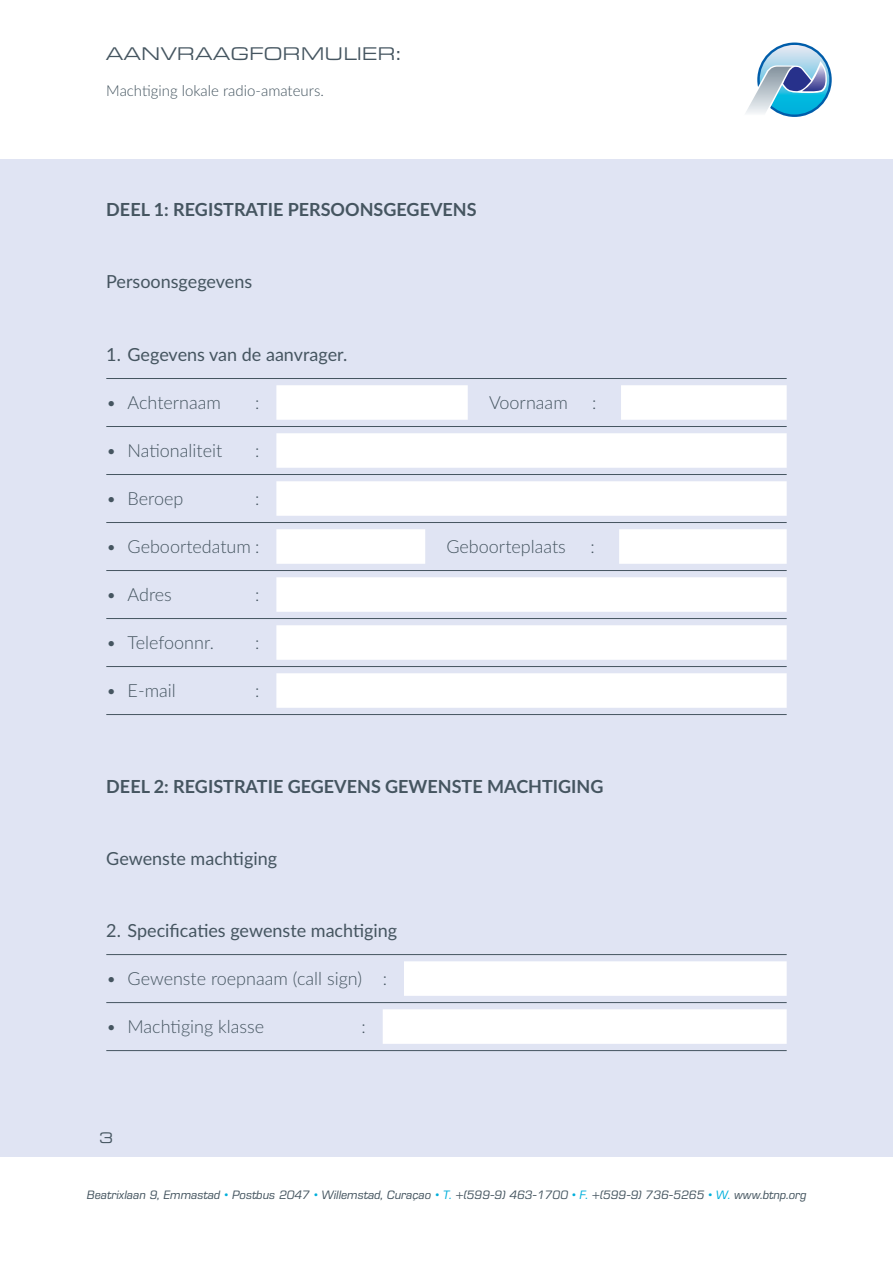
<style>
.page{position:relative;width:893px;height:1263px;background:#fff}
.page>*{position:absolute;margin:0;border:0;box-sizing:border-box;transform-origin:0 0}
.t1{font:300 18px "Lato";color:#455560}
.t2{font:18px "Lato";color:#455560}
.t3{font:700 18px "Lato";color:#455560}
.t4{font:expanded 18px "Eurostile BQ";color:#455560}
.t5{font:300 15px "Lato";color:#455560}
.t6{font:expanded 15px "Eurostile BQ";color:#455560}
.t7{font:italic 12px "Eurostile BQ";color:#455560}
.s1{color:#00afdb}
</style>
<div class="page">
<svg style="left:757px;top:43px;width:75px;height:74px"></svg>
<svg style="left:760px;top:45px;width:69px;height:70px"></svg>
<svg style="left:746px;top:61px;width:81px;height:56px"></svg>
<div style="left:0;top:159px;width:893px;height:998px;background:#e0e4f3"></div>
<hr style="left:106px;top:378px;width:681px;height:1px;background:#455560">
<div style="left:276px;top:385px;width:192px;height:35px;background:#fff"></div>
<div style="left:621px;top:385px;width:166px;height:35px;background:#fff"></div>
<hr style="left:106px;top:426px;width:681px;height:1px;background:#455560">
<div style="left:276px;top:433px;width:511px;height:35px;background:#fff"></div>
<hr style="left:106px;top:474px;width:681px;height:1px;background:#455560">
<div style="left:276px;top:481px;width:511px;height:35px;background:#fff"></div>
<hr style="left:106px;top:522px;width:681px;height:1px;background:#455560">
<div style="left:276px;top:529px;width:149px;height:35px;background:#fff"></div>
<div style="left:619px;top:529px;width:168px;height:35px;background:#fff"></div>
<hr style="left:106px;top:570px;width:681px;height:1px;background:#455560">
<div style="left:276px;top:577px;width:511px;height:35px;background:#fff"></div>
<hr style="left:106px;top:618px;width:681px;height:1px;background:#455560">
<div style="left:276px;top:625px;width:511px;height:35px;background:#fff"></div>
<hr style="left:106px;top:666px;width:681px;height:1px;background:#455560">
<div style="left:276px;top:673px;width:511px;height:35px;background:#fff"></div>
<hr style="left:106px;top:714px;width:681px;height:1px;background:#455560">
<hr style="left:106px;top:954px;width:681px;height:1px;background:#455560">
<div style="left:404px;top:961px;width:383px;height:35px;background:#fff"></div>
<hr style="left:106px;top:1002px;width:681px;height:1px;background:#455560">
<div style="left:383px;top:1009px;width:404px;height:35px;background:#fff"></div>
<hr style="left:106px;top:1050px;width:681px;height:1px;background:#455560">
<p class="t4" style="left:106px;top:43px;width:296px">AANVRAAGFORMULIER:</p>
<p class="t5" style="left:106px;top:80px;width:219px">Machtiging lokale radio-amateurs.</p>
<p class="t3" style="left:106px;top:197px;width:372px">DEEL 1: REGISTRATIE PERSOONSGEGEVENS</p>
<p class="t2" style="left:106px;top:269px;width:147px">Persoonsgegevens</p>
<p class="t2" style="left:106px;top:341px;width:242px">1. Gegevens van de aanvrager.</p>
<p class="t1" style="left:106px;top:389px;width:116px">• Achternaam</p>
<p class="t1" style="left:255px;top:389px;width:6px">:</p>
<p class="t1" style="left:489px;top:389px;width:80px">Voornaam</p>
<p class="t1" style="left:592px;top:389px;width:6px">:</p>
<p class="t1" style="left:106px;top:437px;width:117px">• Nationaliteit</p>
<p class="t1" style="left:255px;top:437px;width:6px">:</p>
<p class="t1" style="left:106px;top:485px;width:79px">• Beroep</p>
<p class="t1" style="left:255px;top:485px;width:6px">:</p>
<p class="t1" style="left:106px;top:533px;width:155px">• Geboortedatum :</p>
<p class="t1" style="left:446px;top:533px;width:121px">Geboorteplaats</p>
<p class="t1" style="left:590px;top:533px;width:6px">:</p>
<p class="t1" style="left:106px;top:581px;width:67px">• Adres</p>
<p class="t1" style="left:255px;top:581px;width:6px">:</p>
<p class="t1" style="left:106px;top:629px;width:109px">• Telefoonnr.</p>
<p class="t1" style="left:255px;top:629px;width:6px">:</p>
<p class="t1" style="left:106px;top:677px;width:71px">• E-mail</p>
<p class="t1" style="left:255px;top:677px;width:6px">:</p>
<p class="t3" style="left:106px;top:773px;width:499px">DEEL 2: REGISTRATIE GEGEVENS GEWENSTE MACHTIGING</p>
<p class="t2" style="left:106px;top:845px;width:172px">Gewenste machtiging</p>
<p class="t2" style="left:106px;top:917px;width:292px">2. Specificaties gewenste machtiging</p>
<p class="t1" style="left:106px;top:965px;width:282px">• Gewenste roepnaam (call sign) :</p>
<p class="t1" style="left:106px;top:1013px;width:159px">• Machtiging klasse</p>
<p class="t1" style="left:361px;top:1013px;width:6px">:</p>
<p class="t6" style="left:99px;top:1129px;width:15px">3</p>
<p class="t7" style="left:87px;top:1188px;width:721px">Beatrixlaan 9, Emmastad <span class="s1">•</span> Postbus 2047 <span class="s1">•</span> Willemstad, Curaçao <span class="s1">• T.</span> +(599-9) 463-1700 <span class="s1">• F.</span> +(599-9) 736-5265 <span class="s1">• W.</span> www.btnp.org</p>
</div>
